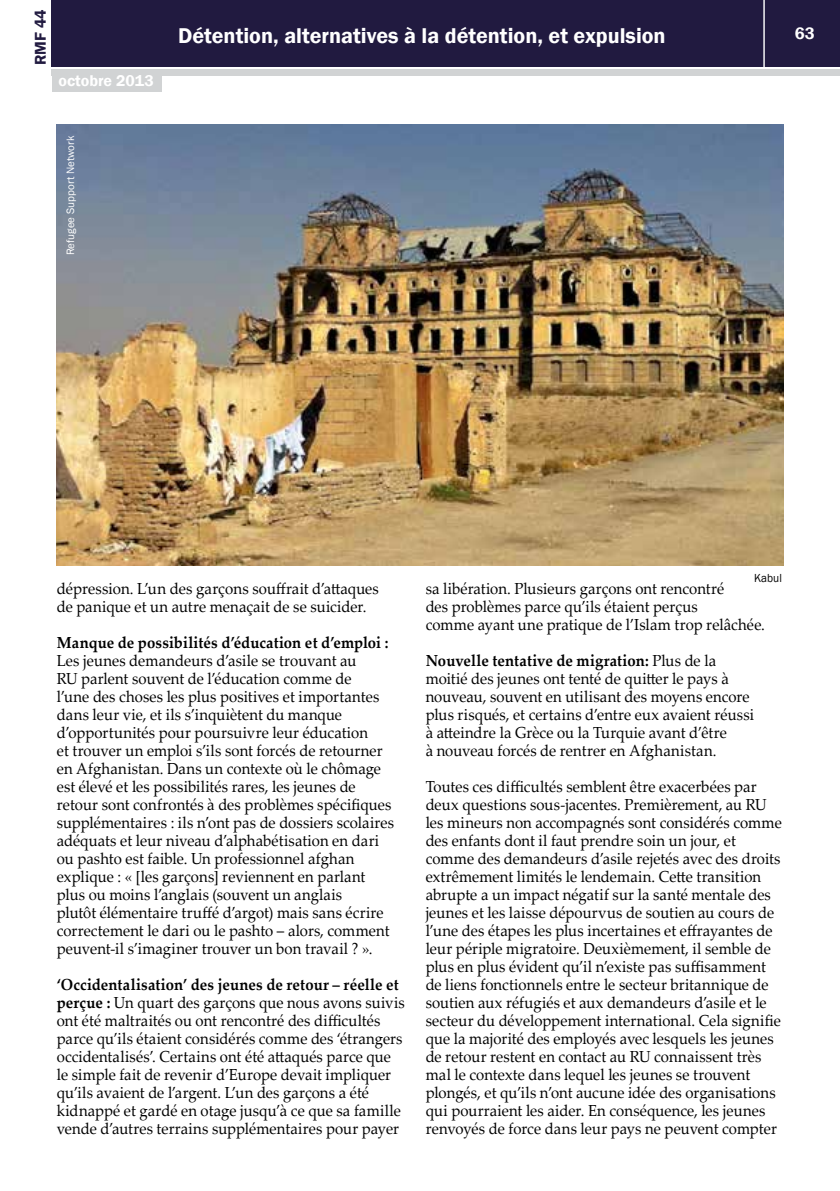
<style>
.page{position:relative;width:840px;height:1191px;background:#fff}
.page>*{position:absolute;margin:0;border:0;box-sizing:border-box;transform-origin:0 0}
.t1{font:600 22px "Franklin Gothic";color:#fff}
.t2{font:600 17px "Franklin Gothic";color:#fff}
.t3{font:16px/18px "Palatino Linotype";letter-spacing:.005em;color:#000;scale:.93 1}
.t4{font:16px/18px "Palatino Linotype";letter-spacing:.005em;color:#000;scale:.94 1}
.t5{font:700 16px "Palatino Linotype";letter-spacing:.005em;color:#000;scale:.93 1}
.t6{font:600 16px "Franklin Gothic";color:#fff}
.t7{font:600 16px "Franklin Gothic";color:#211a40}
.t8{font:12px "Franklin Gothic";letter-spacing:.01em;color:#000;scale:.93 1}
.t9{font:11px "Franklin Gothic";color:#fff}
.s1{font-weight:700}
</style>
<div class="page">
<div style="left:52px;top:0;width:787px;height:66px;background:#211a40"></div>
<div style="left:52px;top:69px;width:787px;height:6px;background:#d1d3d4"></div>
<hr style="left:763px;top:0;width:1px;height:68px;background:#fff">
<div style="left:52px;top:74px;width:110px;height:18px;background:#d1d3d4"></div>
<img style="left:57px;top:125px;width:725px;height:441px">
<p class="t7" style="left:31px;top:65px;width:58px;rotate:-90deg">RMF 44</p>
<p class="t6" style="left:58px;top:71px;width:97px">octobre 2013</p>
<p class="t9" style="left:64px;top:255px;width:121px;rotate:-90deg">Refugee Support Network</p>
<h1 class="t1" style="left:178px;top:22px;width:489px">Détention, alternatives à la détention, et expulsion</h1>
<p class="t2" style="left:794px;top:23px;width:21px">63</p>
<p class="t4" style="left:57px;top:579px;width:344px">dépression. L’un des garçons souffrait d’attaques de panique et un autre menaçait de se suicider.</p>
<p class="t5" style="left:57px;top:631px;width:358px">Manque de possibilités d’éducation et d’emploi :</p>
<p class="t3" style="left:57px;top:651px;width:364px">Les jeunes demandeurs d’asile se trouvant au<br>RU parlent souvent de l’éducation comme de<br>l’une des choses les plus positives et importantes dans leur vie, et ils s’inquiètent du manque d’opportunités pour poursuivre leur éducation<br>et trouver un emploi s’ils sont forcés de retourner en Afghanistan. Dans un contexte où le chômage est élevé et les possibilités rares, les jeunes de retour sont confrontés à des problèmes spécifiques supplémentaires : ils n’ont pas de dossiers scolaires adéquats et leur niveau d’alphabétisation en dari ou pashto est faible. Un professionnel afghan explique : « [les garçons] reviennent en parlant plus ou moins l’anglais (souvent un anglais<br>plutôt élémentaire truffé d’argot) mais sans écrire correctement le dari ou le pashto – alors, comment peuvent-il s’imaginer trouver un bon travail ? ».</p>
<p class="t3" style="left:57px;top:975px;width:375px"><span class="s1">‘Occidentalisation’ des jeunes de retour – réelle et perçue :</span> Un quart des garçons que nous avons suivis ont été maltraités ou ont rencontré des difficultés parce qu’ils étaient considérés comme des ‘étrangers occidentalisés’. Certains ont été attaqués parce que le simple fait de revenir d’Europe devait impliquer qu’ils avaient de l’argent. L’un des garçons a été kidnappé et gardé en otage jusqu’à ce que sa famille vende d’autres terrains supplémentaires pour payer</p>
<p class="t8" style="left:753px;top:570px;width:32px">Kabul</p>
<p class="t3" style="left:425px;top:579px;width:366px">sa libération. Plusieurs garçons ont rencontré<br>des problèmes parce qu’ils étaient perçus<br>comme ayant une pratique de l’Islam trop relâchée.</p>
<p class="t3" style="left:425px;top:651px;width:354px"><span class="s1">Nouvelle tentative de migration:</span> Plus de la moitié des jeunes ont tenté de quitter le pays à nouveau, souvent en utilisant des moyens encore plus risqués, et certains d’entre eux avaient réussi à atteindre la Grèce ou la Turquie avant d’être<br>à nouveau forcés de rentrer en Afghanistan.</p>
<p class="t3" style="left:425px;top:777px;width:384px">Toutes ces difficultés semblent être exacerbées par deux questions sous-jacentes. Premièrement, au RU les mineurs non accompagnés sont considérés comme des enfants dont il faut prendre soin un jour, et comme des demandeurs d’asile rejetés avec des droits extrêmement limités le lendemain. Cette transition abrupte a un impact négatif sur la santé mentale des jeunes et les laisse dépourvus de soutien au cours de l’une des étapes les plus incertaines et effrayantes de leur périple migratoire. Deuxièmement, il semble de plus en plus évident qu’il n’existe pas suffisamment de liens fonctionnels entre le secteur britannique de soutien aux réfugiés et aux demandeurs d’asile et le secteur du développement international. Cela signifie que la majorité des employés avec lesquels les jeunes de retour restent en contact au RU connaissent très mal le contexte dans lequel les jeunes se trouvent plongés, et qu’ils n’ont aucune idée des organisations qui pourraient les aider. En conséquence, les jeunes renvoyés de force dans leur pays ne peuvent compter</p>
</div>
